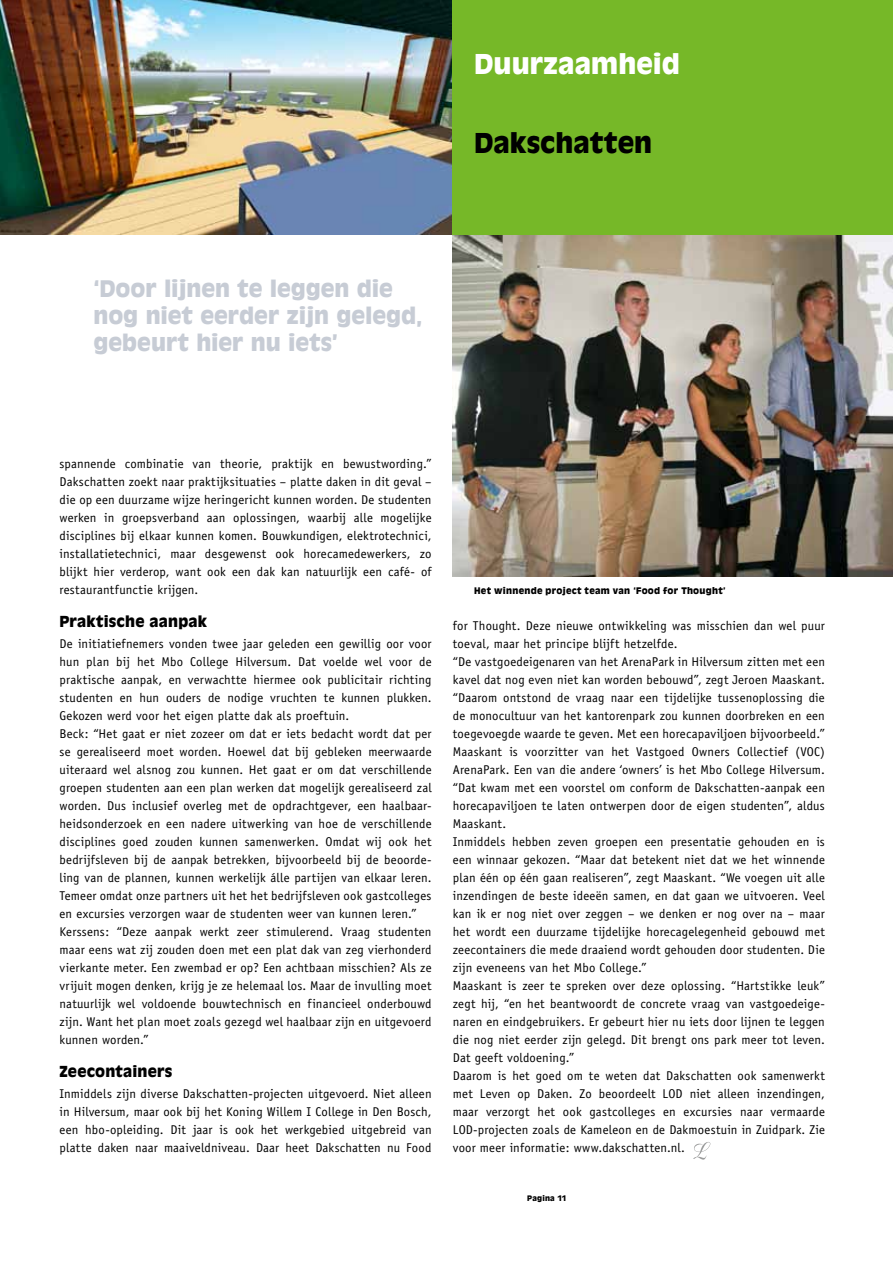
<style>
.page{position:relative;width:893px;height:1263px;background:#fff}
.page>*{position:absolute;margin:0;border:0;box-sizing:border-box;transform-origin:0 0}
.t1{font:900 27px "Antique Olive";color:#fff}
.t2{font:900 27px "Antique Olive";color:#000}
.t3{font:900 22.5px/27px "Antique Olive";color:#c7ccd5}
.t4{font:900 15px "Antique Olive";letter-spacing:.01em;color:#000}
.t5{font:12.75px/18px "Officina Sans";letter-spacing:.015em;color:#000}
.t6{font:900 9px "Antique Olive";letter-spacing:.03em;color:#000}
.t7{font:900 7.5px "Antique Olive";letter-spacing:.025em;color:#000}
</style>
<div class="page">
<img style="left:453px;top:234px;width:440px;height:342px">
<img style="left:0;top:0;width:453px;height:234px">
<svg style="left:693px;top:1142px;width:17px;height:18px"></svg>
<div style="left:453px;top:0;width:440px;height:234px;background:#76b828"></div>
<h1 class="t1" style="left:474px;top:48px;width:207px">Duurzaamheid</h1>
<h1 class="t2" style="left:474px;top:127px;width:180px">Dakschatten</h1>
<h2 class="t3" style="left:94px;top:275px;width:331px">‘Door lijnen te leggen die nog niet eerder zijn gelegd, gebeurt hier nu iets’</h2>
<p class="t5" style="left:60px;top:455px;width:374px;text-align:justify">spannende combinatie van theorie, praktijk en bewustwording.” Dakschatten zoekt naar praktijksituaties – platte daken in dit geval – die op een duurzame wijze heringericht kunnen worden. De studenten werken in groepsverband aan oplossingen, waarbij alle mogelijke disciplines bij elkaar kunnen komen. Bouwkundigen, elektrotechnici, installatietechnici, maar desgewenst ook horecamedewerkers, zo blijkt hier verderop, want ook een dak kan natuurlijk een café- of restaurantfunctie krijgen.</p>
<p class="t4" style="left:60px;top:613px;width:149px">Praktische aanpak</p>
<p class="t5" style="left:60px;top:635px;width:374px">De initiatiefnemers vonden twee jaar geleden een gewillig oor voor hun plan bij het Mbo College Hilversum. Dat voelde wel voor de praktische aanpak, en verwachtte hiermee ook publicitair richting studenten en hun ouders de nodige vruchten te kunnen plukken.<br>Gekozen werd voor het eigen platte dak als proeftuin.<br>Beck: “Het gaat er niet zozeer om dat er iets bedacht wordt dat per se gerealiseerd moet worden. Hoewel dat bij gebleken meerwaarde uiteraard wel alsnog zou kunnen. Het gaat er om dat verschillende groepen studenten aan een plan werken dat mogelijk gerealiseerd zal worden. Dus inclusief overleg met de opdrachtgever, een haalbaar&shy;heidsonderzoek en een nadere uitwerking van hoe de verschillende disciplines goed zouden kunnen samenwerken. Omdat wij ook het bedrijfsleven bij de aanpak betrekken, bijvoorbeeld bij de beoorde&shy;ling van de plannen, kunnen werkelijk álle partijen van elkaar leren.<br>Temeer omdat onze partners uit het het bedrijfsleven ook gastcolleges en excursies verzorgen waar de studenten weer van kunnen leren.” Kerssens: “Deze aanpak werkt zeer stimulerend. Vraag studenten maar eens wat zij zouden doen met een plat dak van zeg vierhonderd vierkante meter. Een zwembad er op? Een achtbaan misschien? Als ze vrijuit mogen denken, krijg je ze helemaal los. Maar de invulling moet natuurlijk wel voldoende bouwtechnisch en financieel onderbouwd zijn. Want het plan moet zoals gezegd wel haalbaar zijn en uitgevoerd kunnen worden.”</p>
<p class="t4" style="left:60px;top:1063px;width:114px">Zeecontainers</p>
<p class="t5" style="left:60px;top:1085px;width:374px;text-align:justify">Inmiddels zijn diverse Dakschatten-projecten uitgevoerd. Niet alleen in Hilversum, maar ook bij het Koning Willem I College in Den Bosch, een hbo-opleiding. Dit jaar is ook het werkgebied uitgebreid van platte daken naar maaiveldniveau. Daar heet Dakschatten nu Food</p>
<p class="t6" style="left:474px;top:585px;width:253px">Het winnende project team van ‘Food for Thought’</p>
<p class="t5" style="left:453px;top:617px;width:374px">for Thought. Deze nieuwe ontwikkeling was misschien dan wel puur toeval, maar het principe blijft hetzelfde.<br>“De vastgoedeigenaren van het ArenaPark in Hilversum zitten met een kavel dat nog even niet kan worden bebouwd”, zegt Jeroen Maaskant. “Daarom ontstond de vraag naar een tijdelijke tussenoplossing die de monocultuur van het kantorenpark zou kunnen doorbreken en een toegevoegde waarde te geven. Met een horecapaviljoen bijvoorbeeld.” Maaskant is voorzitter van het Vastgoed Owners Collectief (VOC)<br>ArenaPark. Een van die andere ‘owners’ is het Mbo College Hilversum. “Dat kwam met een voorstel om conform de Dakschatten-aanpak een horecapaviljoen te laten ontwerpen door de eigen studenten”, aldus Maaskant.<br>Inmiddels hebben zeven groepen een presentatie gehouden en is een winnaar gekozen. “Maar dat betekent niet dat we het winnende plan één op één gaan realiseren”, zegt Maaskant. “We voegen uit alle inzendingen de beste ideeën samen, en dat gaan we uitvoeren. Veel kan ik er nog niet over zeggen – we denken er nog over na – maar het wordt een duurzame tijdelijke horecagelegenheid gebouwd met zeecontainers die mede draaiend wordt gehouden door studenten. Die zijn eveneens van het Mbo College.”<br>Maaskant is zeer te spreken over deze oplossing. “Hartstikke leuk” zegt hij, “en het beantwoordt de concrete vraag van vastgoedeige&shy;naren en eindgebruikers. Er gebeurt hier nu iets door lijnen te leggen die nog niet eerder zijn gelegd. Dit brengt ons park meer tot leven.<br>Dat geeft voldoening.”<br>Daarom is het goed om te weten dat Dakschatten ook samenwerkt met Leven op Daken. Zo beoordeelt LOD niet alleen inzendingen, maar verzorgt het ook gastcolleges en excursies naar vermaarde LOD-projecten zoals de Kameleon en de Dakmoestuin in Zuidpark. Zie voor meer informatie: www.dakschatten.nl.</p>
<p class="t7" style="left:527px;top:1194px;width:41px">Pagina 11</p>
</div>
